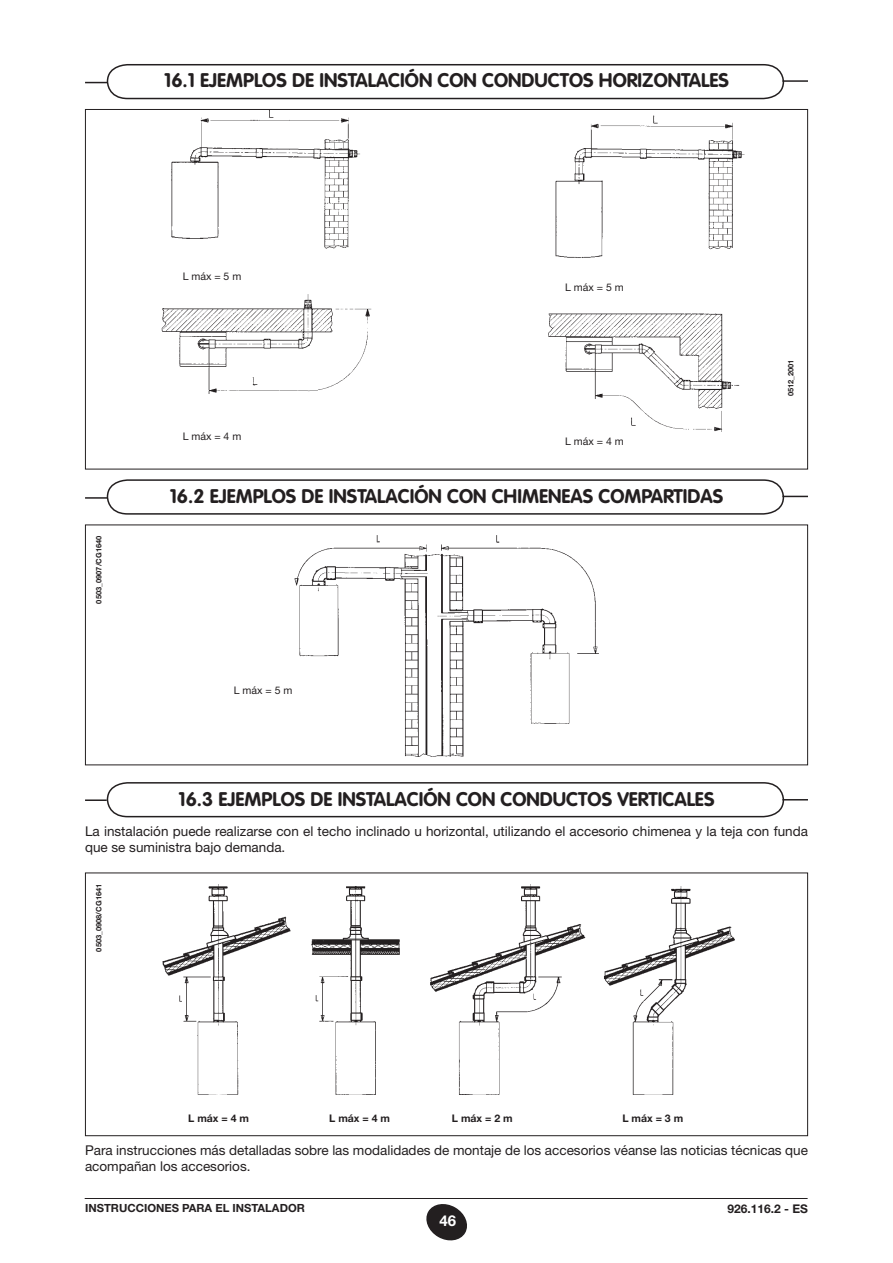
<style>
.page{position:relative;width:893px;height:1263px;background:#fff}
.page>*{position:absolute;margin:0;border:0;box-sizing:border-box;transform-origin:0 0}
.t1{font:700 19.5px "VAG Rounded Std";color:#231f20}
.t2{font:700 15px "Helvetica Neue LT Std";color:#fff}
.t3{font:13.5px/15.8px "Helvetica Neue LT Std";color:#231f20}
.t4{font:700 12px "Helvetica Neue LT Std";color:#231f20}
.t5{font:700 11.25px "Helvetica Neue LT Std";color:#231f20}
.t6{font:10.5px "Helvetica Neue LT Std";color:#231f20}
.t7{font:700 10.5px "Helvetica Neue LT Std";color:#231f20}
.t8{font:700 7.5px "Helvetica Neue LT Std";color:#231f20}
</style>
<div class="page">
<svg style="left:426px;top:1204px;width:41px;height:37px"></svg>
<hr style="left:85px;top:1198px;width:722px;height:1px;background:#231f20">
<hr style="left:782px;top:80px;width:26px;height:2px;background:#231f20">
<svg style="left:85px;top:64px;width:699px;height:36px"></svg>
<svg style="left:106px;top:479px;width:702px;height:36px"></svg>
<hr style="left:85px;top:497px;width:23px;height:2px;background:#231f20">
<img style="left:295px;top:536px;width:303px;height:221px">
<svg style="left:106px;top:782px;width:678px;height:36px"></svg>
<hr style="left:782px;top:799px;width:26px;height:2px;background:#231f20">
<hr style="left:85px;top:799px;width:22px;height:2px;background:#231f20">
<div style="left:85px;top:873px;width:723px;height:263px;border:1px solid #231f20"></div>
<img style="left:163px;top:884px;width:571px;height:211px">
<img style="left:161px;top:110px;width:583px;height:322px">
<h1 class="t1" style="left:164px;top:72px;width:566px">16.1 EJEMPLOS DE INSTALACIÓN CON CONDUCTOS HORIZONTALES</h1>
<p class="t8" style="left:96px;top:604px;width:69px;rotate:-90deg">0503_0907/CG1640</p>
<p class="t6" style="left:183px;top:272px;width:60px">L máx = 5 m</p>
<p class="t6" style="left:183px;top:432px;width:60px">L máx = 4 m</p>
<p class="t6" style="left:565px;top:283px;width:60px">L máx = 5 m</p>
<p class="t6" style="left:565px;top:438px;width:60px">L máx = 4 m</p>
<h1 class="t1" style="left:170px;top:488px;width:555px">16.2 EJEMPLOS DE INSTALACIÓN CON CHIMENEAS COMPARTIDAS</h1>
<p class="t8" style="left:788px;top:396px;width:39px;rotate:-90deg">0512_2001</p>
<p class="t6" style="left:234px;top:687px;width:60px">L máx = 5 m</p>
<h1 class="t1" style="left:178px;top:790px;width:537px">16.3 EJEMPLOS DE INSTALACIÓN CON CONDUCTOS VERTICALES</h1>
<p class="t3" style="left:85px;top:824px;width:724px">La instalación puede realizarse con el techo inclinado u horizontal, utilizando el accesorio chimenea y la teja con funda que se suministra bajo demanda.</p>
<p class="t8" style="left:96px;top:952px;width:69px;rotate:-90deg">0503_0908/CG1641</p>
<p class="t7" style="left:188px;top:1115px;width:62px">L máx = 4 m</p>
<p class="t7" style="left:329px;top:1115px;width:62px">L máx = 4 m</p>
<p class="t7" style="left:452px;top:1115px;width:62px">L máx = 2 m</p>
<p class="t7" style="left:622px;top:1115px;width:62px">L máx = 3 m</p>
<p class="t3" style="left:85px;top:1143px;width:724px">Para instrucciones más detalladas sobre las modalidades de montaje de los accesorios véanse las noticias técnicas que acompañan los accesorios.</p>
<p class="t5" style="left:85px;top:1204px;width:221px">INSTRUCCIONES PARA EL INSTALADOR</p>
<p class="t4" style="left:727px;top:1204px;width:82px">926.116.2 - ES</p>
<p class="t2" style="left:439px;top:1215px;width:18px">46</p>
</div>
